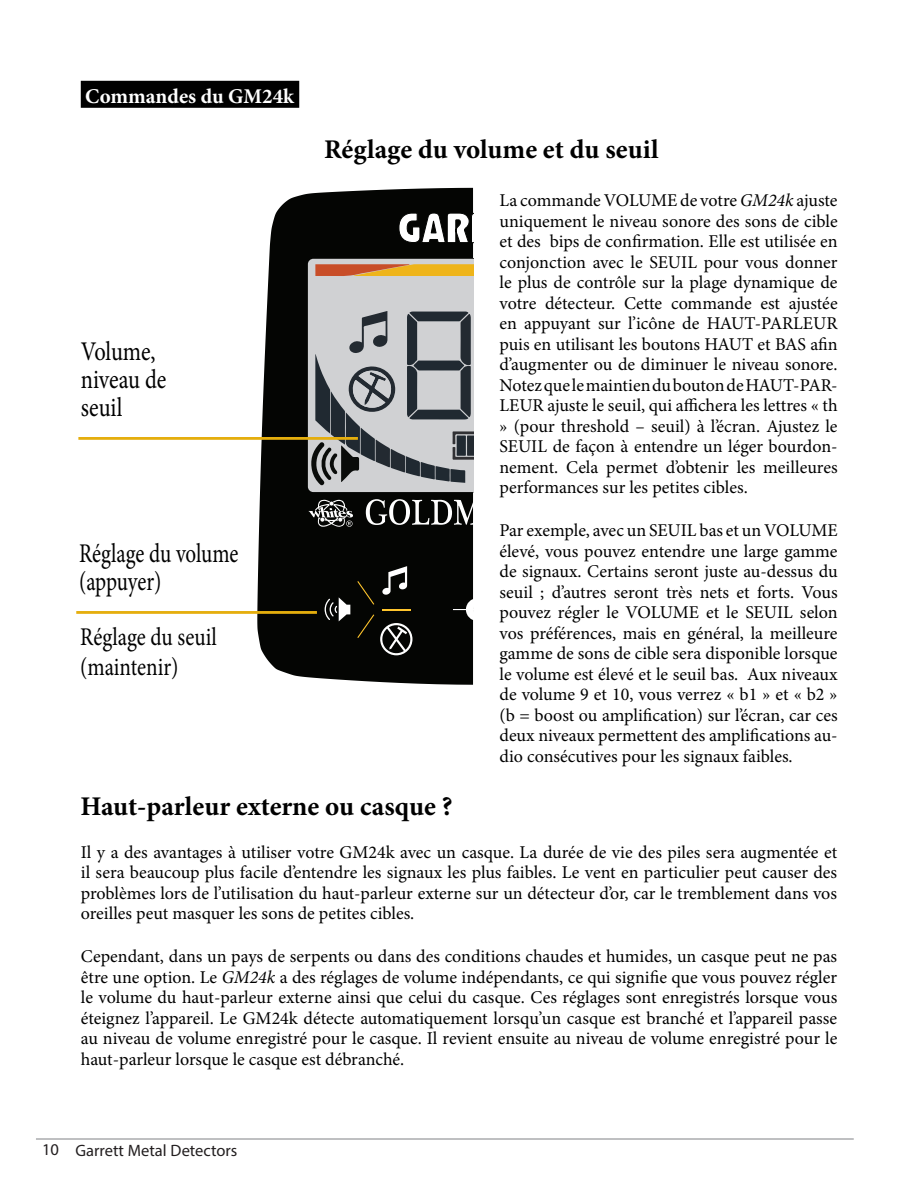
<style>
.page{position:relative;width:918px;height:1188px;background:#fff}
.page>*{position:absolute;margin:0;border:0;box-sizing:border-box;transform-origin:0 0}
.Paragraph_Style1{font:700 27px "Minion Pro";color:#000}
.Paragraph_Style1-2{font:27px/28.2px "Minion Pro";letter-spacing:-.005em;color:#000;scale:.78 1}
.Paragraph_Style1-3{font:27px/28.2px "Minion Pro";letter-spacing:-.005em;color:#000;scale:.83 1}
.Paragraph_Style1-4{font:25.5px/30px "Minion Pro";color:#000;scale:.83 1}
.Paragraph_Style1-5{font:700 21px "Minion Pro";color:#fff}
.Paragraph_Style1-6{font:18px/20.5px "Minion Pro";color:#000;text-align:justify}
.Paragraph_Style11{font:18px/20.5px "Minion Pro";color:#000;text-align:justify}
.t1{font:16.5px "Myriad Pro";color:#231f20}
.s1{font-style:italic}
</style>
<div class="page">
<svg style="left:257px;top:188px;width:216px;height:497px;background:#1a1b19"></svg>
<svg style="left:453px;top:585px;width:20px;height:49px"></svg>
<svg style="left:380px;top:623px;width:32px;height:32px"></svg>
<svg style="left:382px;top:609px;width:28px;height:1px"></svg>
<svg style="left:357px;top:581px;width:17px;height:24px"></svg>
<svg style="left:357px;top:614px;width:17px;height:24px"></svg>
<svg style="left:382px;top:566px;width:25px;height:29px"></svg>
<svg style="left:325px;top:597px;width:25px;height:24px"></svg>
<svg style="left:398px;top:212px;width:75px;height:31px"></svg>
<svg style="left:366px;top:499px;width:107px;height:26px"></svg>
<svg style="left:309px;top:500px;width:44px;height:27px"></svg>
<svg style="left:308px;top:259px;width:165px;height:233px;background:#a3a2a0"></svg>
<hr style="left:78px;top:437px;width:280px;height:3px;background:#e5ae0d">
<hr style="left:76px;top:611px;width:241px;height:3px;background:#e5ae0d">
<div style="left:81px;top:81px;width:218px;height:27px;background:#000;border:1px solid #000"></div>
<hr style="left:36px;top:1139px;width:818px;height:1px;background:#808285">
<p class="Paragraph_Style1-5" style="left:85px;top:81px;width:210px">Commandes du GM24k</p>
<p class="Paragraph_Style1-3" style="left:81px;top:337px;width:105px">Volume, niveau de seuil</p>
<p class="Paragraph_Style1-2" style="left:79px;top:539px;width:206px">Réglage du volume (appuyer)</p>
<p class="Paragraph_Style1-4" style="left:80px;top:622px;width:166px">Réglage du seuil (maintenir)</p>
<p class="Paragraph_Style1" style="left:324px;top:131px;width:336px">Réglage du volume et du seuil</p>
<p class="Paragraph_Style11" style="left:500px;top:190px;width:340px">La commande VOLUME de votre <span class="s1">GM24k</span> ajuste uniquement le niveau sonore des sons de cible et des bips de confirmation. Elle est utilisée en conjonction avec le SEUIL pour vous donner le plus de contrôle sur la plage dynamique de votre détecteur. Cette commande est ajustée en appuyant sur l’icône de HAUT-PARLEUR puis en utilisant les boutons HAUT et BAS afin d’augmenter ou de diminuer le niveau sonore.<br>Notez que le maintien du bouton de HAUT-PAR-LEUR ajuste le seuil, qui affichera les lettres « th » (pour threshold – seuil) à l’écran. Ajustez le SEUIL de façon à entendre un léger bourdon&shy;nement. Cela permet d’obtenir les meilleures performances sur les petites cibles.</p>
<p class="Paragraph_Style1-6" style="left:500px;top:520px;width:340px">Par exemple, avec un SEUIL bas et un VOLUME élevé, vous pouvez entendre une large gamme de signaux. Certains seront juste au-dessus du seuil ; d’autres seront très nets et forts. Vous pouvez régler le VOLUME et le SEUIL selon vos préférences, mais en général, la meilleure gamme de sons de cible sera disponible lorsque le volume est élevé et le seuil bas. Aux niveaux de volume 9 et 10, vous verrez « b1 » et « b2 » (b = boost ou amplification) sur l’écran, car ces deux niveaux permettent des amplifications au&shy;dio consécutives pour les signaux faibles.</p>
<p class="Paragraph_Style1" style="left:81px;top:787px;width:374px">Haut-parleur externe ou casque ?</p>
<p class="Paragraph_Style11" style="left:81px;top:842px;width:758px">Il y a des avantages à utiliser votre GM24k avec un casque. La durée de vie des piles sera augmentée et il sera beaucoup plus facile d’entendre les signaux les plus faibles. Le vent en particulier peut causer des problèmes lors de l’utilisation du haut-parleur externe sur un détecteur d’or, car le tremblement dans vos oreilles peut masquer les sons de petites cibles.</p>
<p class="Paragraph_Style1-6" style="left:81px;top:946px;width:758px">Cependant, dans un pays de serpents ou dans des conditions chaudes et humides, un casque peut ne pas être une option. Le <span class="s1">GM24k</span> a des réglages de volume indépendants, ce qui signifie que vous pouvez régler le volume du haut-parleur externe ainsi que celui du casque. Ces réglages sont enregistrés lorsque vous éteignez l’appareil. Le GM24k détecte automatiquement lorsqu’un casque est branché et l’appareil passe au niveau de volume enregistré pour le casque. Il revient ensuite au niveau de volume enregistré pour le haut-parleur lorsque le casque est débranché.</p>
<p class="t1" style="left:42px;top:1140px;width:197px">10 Garrett Metal Detectors</p>
</div>
